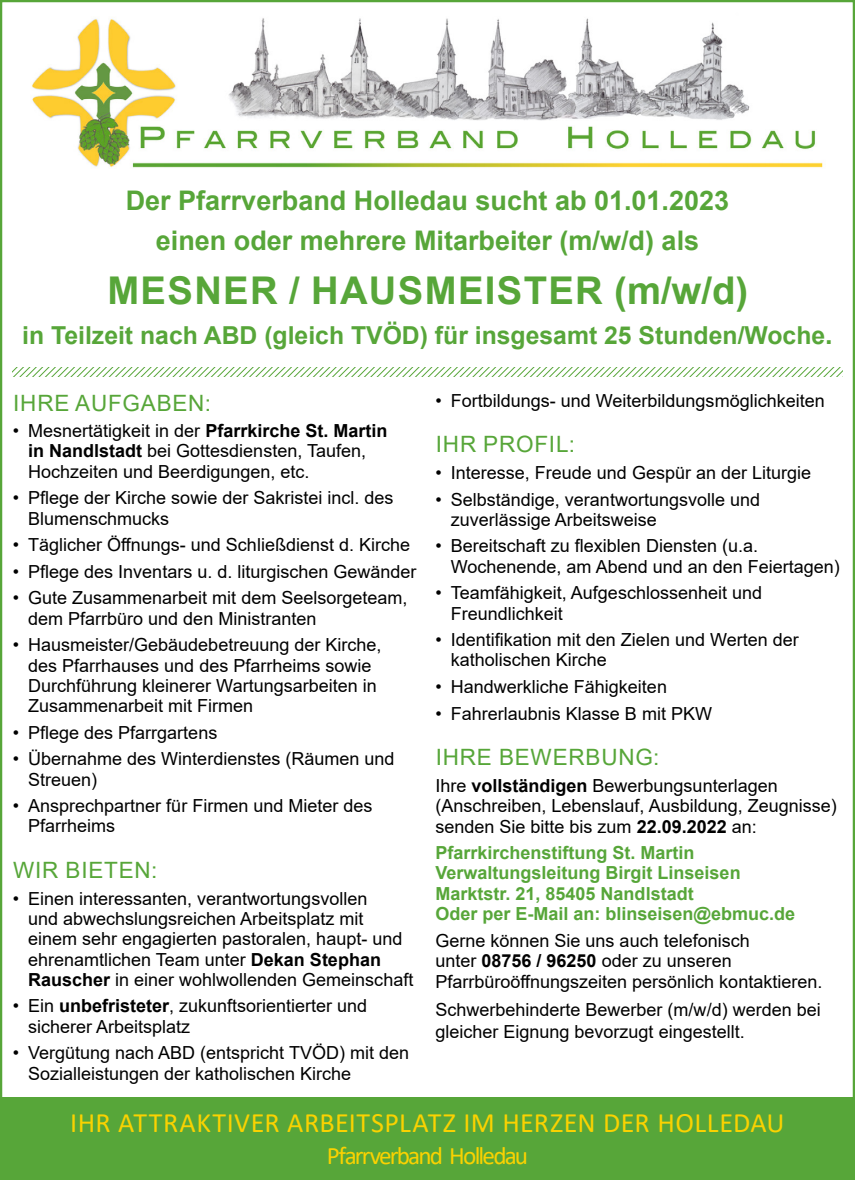
<style>
.page{position:relative;width:855px;height:1180px;background:#fff}
.page>*{position:absolute;margin:0;border:0;box-sizing:border-box;transform-origin:0 0}
.t1{font:700 38.25px "Arial";letter-spacing:.035em;color:#57a639}
.t2{font:28.12px "Calibri";letter-spacing:.015em;color:#fad201}
.t3{font:700 27px/40.5px "Arial";color:#57a639;text-align:center}
.t4{font:25.2px "Calibri";letter-spacing:-.07em;color:#fad201}
.t5{font:700 24.75px "Arial";color:#57a639}
.t6{font:22.5px "Arial";letter-spacing:.035em;color:#57a639}
.t7{font:18px/20.2px "Arial";color:#000}
.t8{font:700 18px/20.2px "Arial";color:#57a639}
.s1{font-size:27px}
.s2{font-weight:700}
</style>
<div class="page">
<div style="left:0;top:1097px;width:855px;height:83px;background:#57a639"></div>
<svg style="left:13px;top:367px;width:829px;height:10px"></svg>
<img style="left:32px;top:18px;width:791px;height:150px">
<h3 class="t3" style="left:126px;top:180px;width:605px">Der Pfarrverband Holledau sucht ab 01.01.2023 einen oder mehrere Mitarbeiter (m/w/d) als</h3>
<h1 class="t1" style="left:107px;top:263px;width:642px">MESNER / HAUSMEISTER (m/w/d)</h1>
<h3 class="t5" style="left:22px;top:318px;width:812px">in Teilzeit nach ABD (gleich TVÖD) für insgesamt 25 Stunden/Woche<span class="s1">.</span></h3>
<p class="t6" style="left:13px;top:387px;width:160px">Ihre AU FGABEN</p>
<p class="t6" style="left:205px;top:387px;width:8px">:</p>
<p class="t7" style="left:28px;top:421px;width:361px;text-indent:-15px">• Mesnertätigkeit in der <span class="s2">Pfarrkirche St. Martin in Nandlstadt</span> bei Gottesdiensten, Taufen,<br>Hochzeiten und Beerdigungen, etc.</p>
<p class="t7" style="left:28px;top:488px;width:367px;text-indent:-15px">• Pflege der Kirche sowie der Sakristei incl. des<br>Blumenschmucks</p>
<p class="t7" style="left:13px;top:535px;width:399px">• Täglicher Öffnungs- und Schließdienst d. Kirche</p>
<p class="t7" style="left:13px;top:561px;width:405px">• Pflege des Inventars u. d. liturgischen Gewänder</p>
<p class="t7" style="left:28px;top:588px;width:381px;text-indent:-15px">• Gute Zusammenarbeit mit dem Seelsorgeteam, dem Pfarrbüro und den Ministranten</p>
<p class="t7" style="left:28px;top:635px;width:355px;text-indent:-15px">• Hausmeister/Gebäudebetreuung der Kirche, des Pfarrhauses und des Pfarrheims sowie Durchführung kleinerer Wartungsarbeiten in Zusammenarbeit mit Firmen</p>
<p class="t7" style="left:13px;top:722px;width:206px">• Pflege des Pfarrgartens</p>
<p class="t7" style="left:28px;top:749px;width:368px;text-indent:-15px">• Übernahme des Winterdienstes (Räumen und<br>Streuen)</p>
<p class="t7" style="left:28px;top:796px;width:346px;text-indent:-15px">• Ansprechpartner für Firmen und Mieter des<br>Pfarrheims</p>
<p class="t6" style="left:13px;top:855px;width:146px">WIR BIETEN:</p>
<p class="t7" style="left:28px;top:888px;width:387px;text-indent:-15px">• Einen interessanten, verantwortungsvollen<br>und abwechslungsreichen Arbeitsplatz mit einem sehr engagierten pastoralen, haupt- und ehrenamtlichen Team unter <span class="s2">Dekan Stephan Rauscher</span> in einer wohlwollenden Gemeinschaft</p>
<p class="t7" style="left:28px;top:996px;width:341px;text-indent:-15px">• Ein <span class="s2">unbefristeter</span>, zukunftsorientierter und sicherer Arbeitsplatz</p>
<p class="t7" style="left:28px;top:1043px;width:382px;text-indent:-15px">• Vergütung nach ABD (entspricht TVÖD) mit den<br>Sozialleistungen der katholischen Kirche</p>
<p class="t7" style="left:435px;top:391px;width:391px">• Fortbildungs- und Weiterbildungsmöglichkeiten</p>
<p class="t6" style="left:436px;top:429px;width:141px">Ihr Profil:</p>
<p class="t7" style="left:435px;top:462px;width:377px">• Interesse, Freude und Gespür an der Liturgie</p>
<p class="t7" style="left:451px;top:489px;width:311px;text-indent:-15px">• Selbständige, verantwortungsvolle und zuverlässige Arbeitsweise</p>
<p class="t7" style="left:451px;top:536px;width:390px;text-indent:-15px">• Bereitschaft zu flexiblen Diensten (u.a.<br>Wochenende, am Abend und an den Feiertagen)</p>
<p class="t7" style="left:451px;top:583px;width:313px;text-indent:-15px">• Teamfähigkeit, Aufgeschlossenheit und<br>Freundlichkeit</p>
<p class="t7" style="left:451px;top:630px;width:349px;text-indent:-15px">• Identifikation mit den Zielen und Werten der katholischen Kirche</p>
<p class="t7" style="left:435px;top:676px;width:233px">• Handwerkliche Fähigkeiten</p>
<p class="t7" style="left:435px;top:703px;width:278px">• Fahrerlaubnis Klasse B mit PKW</p>
<p class="t6" style="left:436px;top:742px;width:225px">Ihre bewerbung:</p>
<p class="t7" style="left:435px;top:775px;width:403px">Ihre <span class="s2">vollständigen</span> Bewerbungsunterlagen (Anschreiben, Lebenslauf, Ausbildung, Zeugnisse) senden Sie bitte bis zum <span class="s2">22.09.2022</span> an:</p>
<p class="t8" style="left:435px;top:843px;width:361px">Pfarrkirchenstiftung St. Martin Verwaltungsleitung Birgit Linseisen Marktstr. 21, 85405 Nandlstadt<br>Oder per E-Mail an: blinseisen@ebmuc.de</p>
<p class="t7" style="left:435px;top:930px;width:388px;line-height:20.9px">Gerne können Sie uns auch telefonisch<br>unter <span class="s2">08756 / 96250</span> oder zu unseren<br>Pfarrbüroöffnungszeiten persönlich kontaktieren.</p>
<p class="t7" style="left:435px;top:999px;width:387px;line-height:21.6px">Schwerbehinderte Bewerber (m/w/d) werden bei gleicher Eignung bevorzugt eingestellt.</p>
<h2 class="t2" style="left:70px;top:1104px;width:716px">IHR ATTRAKTIVER ARBEITSPLATZ IM HERZEN DER HOLLEDAU</h2>
<h3 class="t4" style="left:327px;top:1138px;width:203px">Pfarrverband Holledau</h3>
</div>
